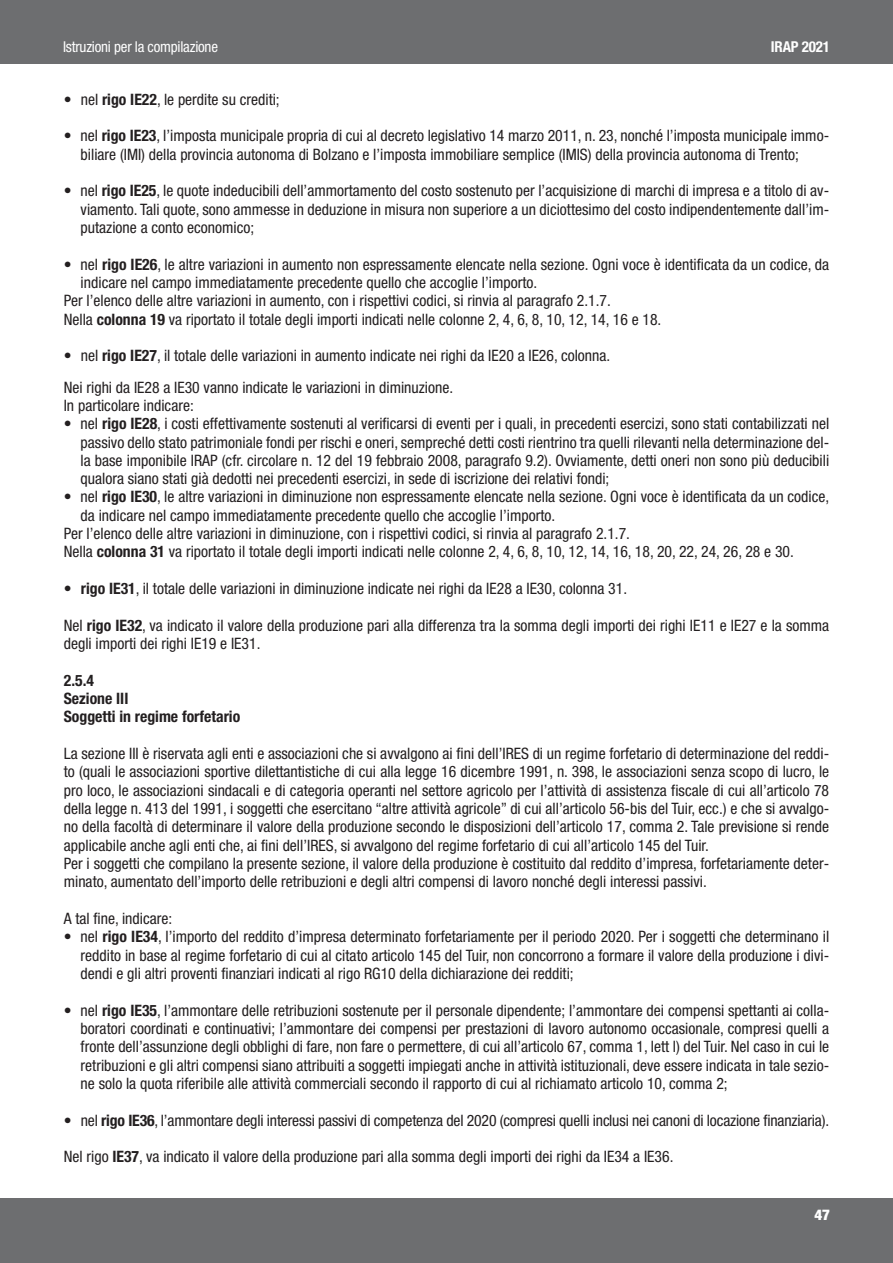
<style>
.page{position:relative;width:893px;height:1263px;background:#fff}
.page>*{position:absolute;margin:0;border:0;box-sizing:border-box;transform-origin:0 0}
.t1{font:condensed 15.75px/18.3px "Helvetica Neue";color:#231f20}
.t2{font:700 condensed 15.75px/18.3px "Helvetica Neue";color:#231f20}
.t3{font:condensed 15px "Helvetica Neue";letter-spacing:-.015em;color:#fff}
.t4{font:700 condensed 15px "Helvetica Neue";letter-spacing:-.015em;color:#fff}
.t5{font:900 condensed 15px "Helvetica Neue";color:#fff}
.s1{font-weight:700}
</style>
<div class="page">
<div style="left:0;top:0;width:893px;height:64px;background:#6d6e70"></div>
<div style="left:0;top:1198px;width:893px;height:65px;background:#6d6e70"></div>
<p class="t3" style="left:63px;top:41px;width:157px">Istruzioni per la compilazione</p>
<p class="t4" style="left:771px;top:41px;width:60px">IRAP 2021</p>
<p class="t1" style="left:64px;top:91px;width:217px">• nel <span class="s1">rigo IE22</span>, le perdite su crediti;</p>
<p class="t1" style="left:81px;top:128px;width:750px;text-indent:-17px">• nel <span class="s1">rigo IE23</span>, l’imposta municipale propria di cui al decreto legislativo 14 marzo 2011, n. 23, nonché l’imposta municipale immo&shy;biliare (IMI) della provincia autonoma di Bolzano e l’imposta immobiliare semplice (IMIS) della provincia autonoma di Trento;</p>
<p class="t1" style="left:81px;top:183px;width:750px;text-align:justify;text-indent:-17px">• nel <span class="s1">rigo IE25</span>, le quote indeducibili dell’ammortamento del costo sostenuto per l’acquisizione di marchi di impresa e a titolo di av&shy;viamento. Tali quote, sono ammesse in deduzione in misura non superiore a un diciottesimo del costo indipendentemente dall’im&shy;putazione a conto economico;</p>
<p class="t1" style="left:64px;top:256px;width:767px">• nel <span class="s1">rigo IE26</span>, le altre variazioni in aumento non espressamente elencate nella sezione. Ogni voce è identificata da un codice, da</p>
<p class="t1" style="left:81px;top:275px;width:458px">indicare nel campo immediatamente precedente quello che accoglie l’importo.</p>
<p class="t1" style="left:64px;top:293px;width:548px">Per l’elenco delle altre variazioni in aumento, con i rispettivi codici, si rinvia al paragrafo 2.1.7.</p>
<p class="t1" style="left:64px;top:311px;width:599px">Nella <span class="s1">colonna 19</span> va riportato il totale degli importi indicati nelle colonne 2, 4, 6, 8, 10, 12, 14, 16 e 18.</p>
<p class="t1" style="left:64px;top:342px;width:548px;line-height:31px">• nel <span class="s1">rigo IE27</span>, il totale delle variazioni in aumento indicate nei righi da IE20 a IE26, colonna.<br>Nei righi da IE28 a IE30 vanno indicate le variazioni in diminuzione.</p>
<p class="t1" style="left:64px;top:397px;width:131px">In particolare indicare:</p>
<p class="t1" style="left:81px;top:416px;width:750px;text-align:justify;text-indent:-17px">• nel <span class="s1">rigo IE28</span>, i costi effettivamente sostenuti al verificarsi di eventi per i quali, in precedenti esercizi, sono stati contabilizzati nel passivo dello stato patrimoniale fondi per rischi e oneri, sempreché detti costi rientrino tra quelli rilevanti nella determinazione del&shy;la base imponibile IRAP (cfr. circolare n. 12 del 19 febbraio 2008, paragrafo 9.2). Ovviamente, detti oneri non sono più deducibili qualora siano stati già dedotti nei precedenti esercizi, in sede di iscrizione dei relativi fondi;</p>
<p class="t1" style="left:64px;top:489px;width:767px">• nel <span class="s1">rigo IE30</span>, le altre variazioni in diminuzione non espressamente elencate nella sezione. Ogni voce è identificata da un codice,</p>
<p class="t1" style="left:81px;top:507px;width:476px">da indicare nel campo immediatamente precedente quello che accoglie l’importo.</p>
<p class="t1" style="left:64px;top:526px;width:568px">Per l’elenco delle altre variazioni in diminuzione, con i rispettivi codici, si rinvia al paragrafo 2.1.7.</p>
<p class="t1" style="left:64px;top:544px;width:732px">Nella <span class="s1">colonna 31</span> va riportato il totale degli importi indicati nelle colonne 2, 4, 6, 8, 10, 12, 14, 16, 18, 20, 22, 24, 26, 28 e 30.</p>
<p class="t1" style="left:64px;top:581px;width:565px">• <span class="s1">rigo IE31</span>, il totale delle variazioni in diminuzione indicate nei righi da IE28 a IE30, colonna 31.</p>
<p class="t1" style="left:64px;top:617px;width:767px">Nel <span class="s1">rigo IE32</span>, va indicato il valore della produzione pari alla differenza tra la somma degli importi dei righi IE11 e IE27 e la somma degli importi dei righi IE19 e IE31.</p>
<p class="t2" style="left:64px;top:672px;width:178px">2.5.4<br>Sezione III<br>Soggetti in regime forfetario</p>
<p class="t1" style="left:64px;top:746px;width:767px">La sezione III è riservata agli enti e associazioni che si avvalgono ai fini dell’IRES di un regime forfetario di determinazione del reddi&shy;to (quali le associazioni sportive dilettantistiche di cui alla legge 16 dicembre 1991, n. 398, le associazioni senza scopo di lucro, le pro loco, le associazioni sindacali e di categoria operanti nel settore agricolo per l’attività di assistenza fiscale di cui all’articolo 78 della legge n. 413 del 1991, i soggetti che esercitano “altre attività agricole” di cui all’articolo 56-bis del Tuir, ecc.) e che si avvalgo&shy;no della facoltà di determinare il valore della produzione secondo le disposizioni dell’articolo 17, comma 2. Tale previsione si rende applicabile anche agli enti che, ai fini dell’IRES, si avvalgono del regime forfetario di cui all’articolo 145 del Tuir.<br>Per i soggetti che compilano la presente sezione, il valore della produzione è costituito dal reddito d’impresa, forfetariamente deter&shy;minato, aumentato dell’importo delle retribuzioni e degli altri compensi di lavoro nonché degli interessi passivi.</p>
<p class="t1" style="left:64px;top:911px;width:110px">A tal fine, indicare:</p>
<p class="t1" style="left:81px;top:929px;width:750px;text-align:justify;text-indent:-17px">• nel <span class="s1">rigo IE34</span>, l’importo del reddito d’impresa determinato forfetariamente per il periodo 2020. Per i soggetti che determinano il reddito in base al regime forfetario di cui al citato articolo 145 del Tuir, non concorrono a formare il valore della produzione i divi&shy;dendi e gli altri proventi finanziari indicati al rigo RG10 della dichiarazione dei redditi;</p>
<p class="t1" style="left:81px;top:1002px;width:750px;text-align:justify;text-indent:-17px">• nel <span class="s1">rigo IE35</span>, l’ammontare delle retribuzioni sostenute per il personale dipendente; l’ammontare dei compensi spettanti ai colla&shy;boratori coordinati e continuativi; l’ammontare dei compensi per prestazioni di lavoro autonomo occasionale, compresi quelli a fronte dell’assunzione degli obblighi di fare, non fare o permettere, di cui all’articolo 67, comma 1, lett l) del Tuir. Nel caso in cui le retribuzioni e gli altri compensi siano attribuiti a soggetti impiegati anche in attività istituzionali, deve essere indicata in tale sezio&shy;ne solo la quota riferibile alle attività commerciali secondo il rapporto di cui al richiamato articolo 10, comma 2;</p>
<p class="t1" style="left:64px;top:1112px;width:767px">• nel <span class="s1">rigo IE36</span>, l’ammontare degli interessi passivi di competenza del 2020 (compresi quelli inclusi nei canoni di locazione finanziaria).</p>
<p class="t1" style="left:64px;top:1149px;width:611px">Nel rigo <span class="s1">IE37</span>, va indicato il valore della produzione pari alla somma degli importi dei righi da IE34 a IE36.</p>
<p class="t5" style="left:814px;top:1206px;width:17px">47</p>
</div>
